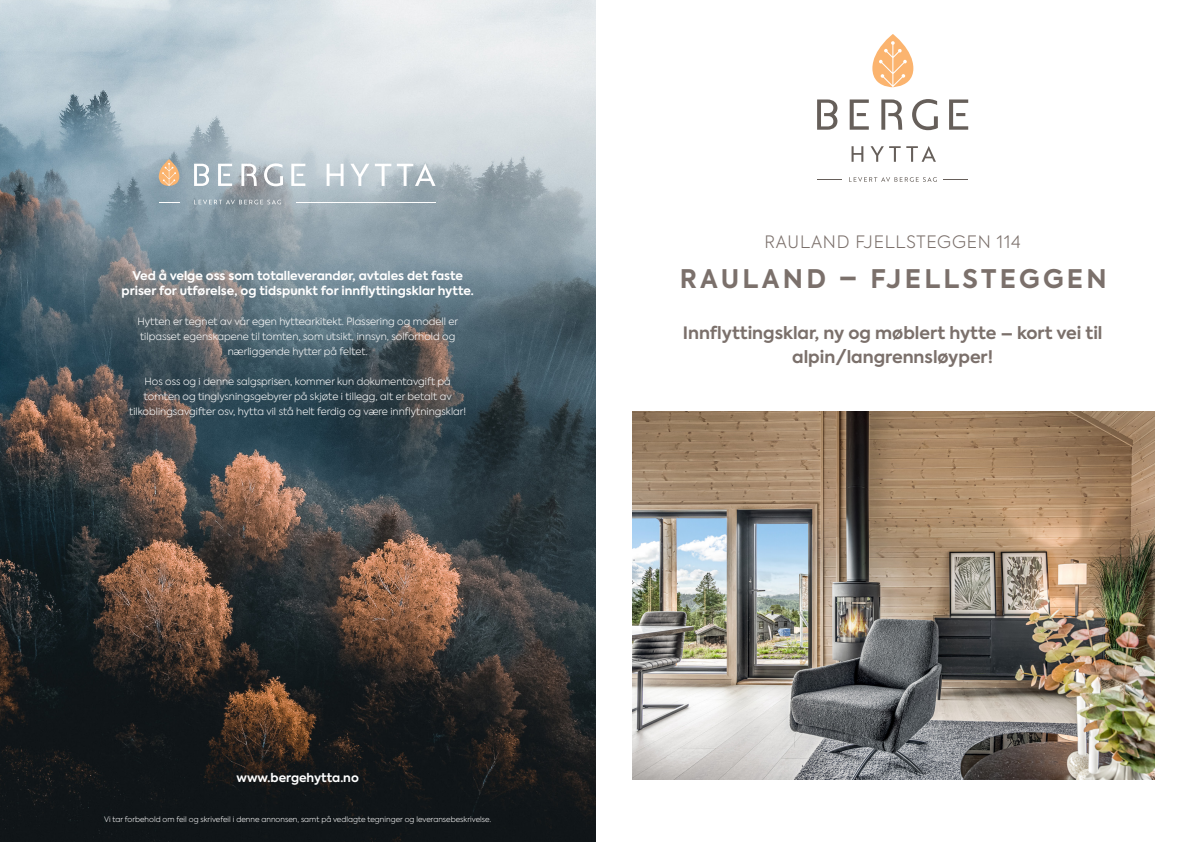
<style>
.page{position:relative;width:1191px;height:842px;background:#fff}
.page>*{position:absolute;margin:0;border:0;box-sizing:border-box;transform-origin:0 0}
.Heading{font:700 25.5px "Axiforma";letter-spacing:.13em;color:#7b706b}
.Brødtekst{font:700 17px "Axiforma";color:#7b706b}
.Ingress{font:300 17px "Axiforma";letter-spacing:.05em;color:#7b706b}
.Brødtekst-2{font:700 12px/15px "Axiforma";color:#fff;text-align:center}
.Brødtekst-3{font:300 10px/15px "Axiforma";color:#fff;text-align:center}
.Brødtekst-4{font:300 7.5px "Axiforma";color:#fff}
</style>
<div class="page">
<img style="left:0;top:0;width:595px;height:842px">
<svg style="left:872px;top:34px;width:41px;height:53px"></svg>
<svg style="left:912px;top:99px;width:25px;height:31px"></svg>
<svg style="left:851px;top:146px;width:12px;height:16px"></svg>
<svg style="left:870px;top:146px;width:30px;height:16px"></svg>
<svg style="left:906px;top:146px;width:30px;height:16px"></svg>
<svg style="left:817px;top:99px;width:20px;height:31px"></svg>
<svg style="left:849px;top:99px;width:19px;height:31px"></svg>
<svg style="left:881px;top:99px;width:21px;height:31px"></svg>
<svg style="left:949px;top:99px;width:19px;height:31px"></svg>
<svg style="left:849px;top:177px;width:87px;height:5px"></svg>
<svg style="left:817px;top:179px;width:25px;height:1px"></svg>
<svg style="left:943px;top:179px;width:25px;height:1px"></svg>
<svg style="left:159px;top:159px;width:20px;height:27px"></svg>
<svg style="left:327px;top:164px;width:16px;height:22px"></svg>
<svg style="left:350px;top:164px;width:19px;height:22px"></svg>
<svg style="left:375px;top:164px;width:16px;height:22px"></svg>
<svg style="left:397px;top:163px;width:38px;height:23px"></svg>
<svg style="left:264px;top:163px;width:19px;height:23px"></svg>
<svg style="left:194px;top:164px;width:15px;height:22px"></svg>
<svg style="left:218px;top:164px;width:14px;height:22px"></svg>
<svg style="left:241px;top:164px;width:16px;height:22px"></svg>
<svg style="left:291px;top:164px;width:14px;height:22px"></svg>
<svg style="left:194px;top:200px;width:87px;height:4px"></svg>
<svg style="left:159px;top:202px;width:20px;height:1px"></svg>
<hr style="left:296px;top:202px;width:139px;height:1px;background:#fff">
<img style="left:632px;top:411px;width:522px;height:369px">
<p class="Brødtekst-2" style="left:122px;top:268px;width:354px">Ved å velge oss som totalleverandør, avtales det faste priser for utførelse, og tidspunkt for innflyttingsklar hytte.</p>
<p class="Brødtekst-3" style="left:138px;top:313px;width:322px">Hytten er tegnet av vår egen hyttearkitekt. Plassering og modell er tilpasset egenskapene til tomten, som utsikt, innsyn, solforhold og nærliggende hytter på feltet.</p>
<p class="Brødtekst-3" style="left:129px;top:373px;width:338px">Hos oss og i denne salgsprisen, kommer kun dokumentavgift på tomten og tinglysningsgebyrer på skjøte i tillegg, alt er betalt av tilkoblingsavgifter osv, hytta vil stå helt ferdig og være innflytningsklar!</p>
<p class="Brødtekst-2" style="left:237px;top:770px;width:124px">www.bergehytta.no</p>
<p class="Brødtekst-4" style="left:104px;top:814px;width:389px">Vi tar forbehold om feil og skrivefeil i denne annonsen, samt på vedlagte tegninger og leveransebeskrivelse.</p>
<p class="Ingress" style="left:764px;top:231px;width:258px">RAULAND FJELLSTEGGEN 114</p>
<p class="Heading" style="left:679px;top:262px;width:428px">RAULAND – FJELLSTEGGEN</p>
<p class="Brødtekst" style="left:683px;top:321px;width:421px">Innflyttingsklar, ny og møblert hytte – kort vei til</p>
<p class="Brødtekst" style="left:792px;top:345px;width:202px">alpin/langrennsløyper!</p>
</div>
